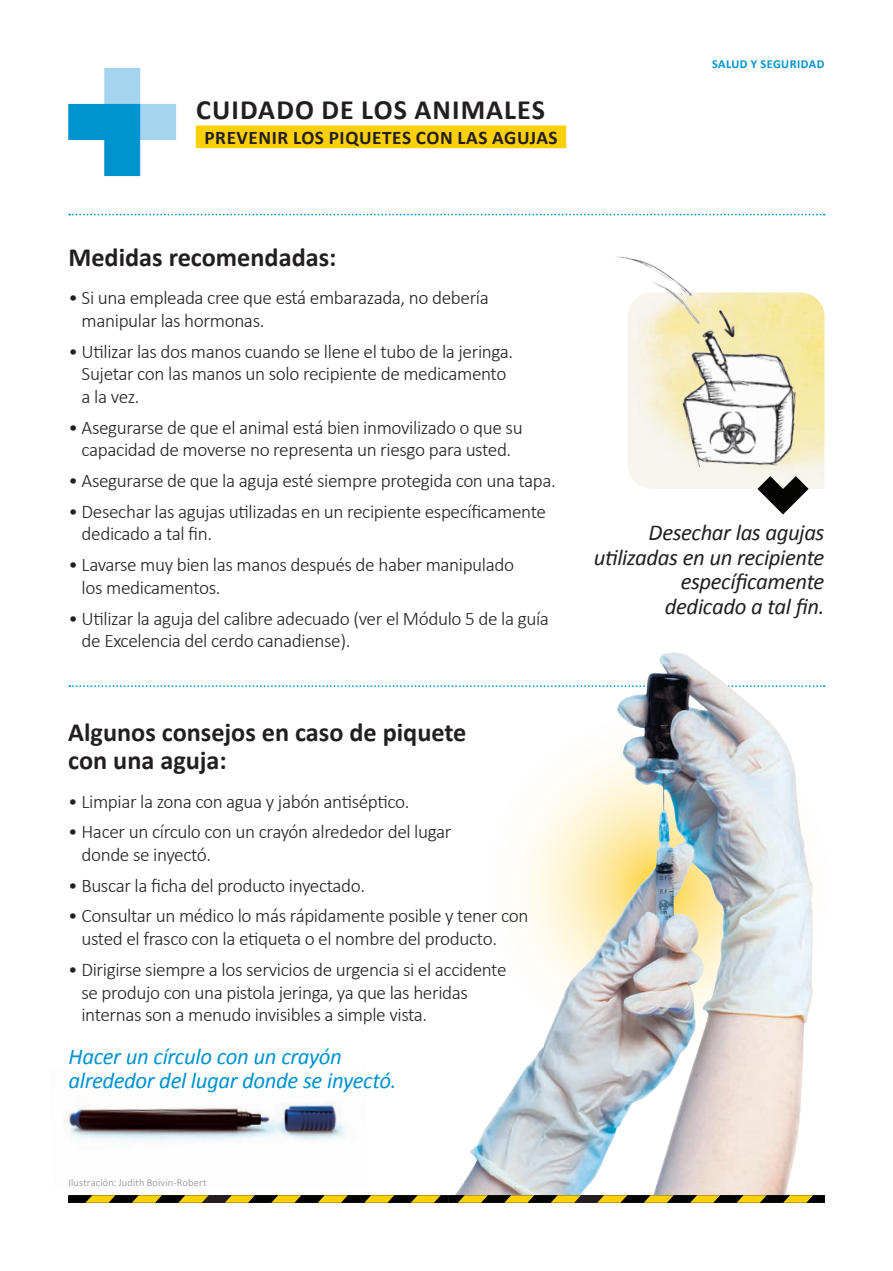
<style>
.page{position:relative;width:893px;height:1271px;background:#fff}
.page>*{position:absolute;margin:0;border:0;box-sizing:border-box;transform-origin:0 0}
.t1{font:700 28px "Calibri";letter-spacing:.04em;color:#231f20}
.t2{font:700 26.25px/28.3px "Calibri";color:#231f20}
.t3{font:italic 22.75px/24.5px "Calibri";letter-spacing:-.015em;color:#231f20;text-align:right}
.t4{font:italic 22.75px/24.5px "Calibri";letter-spacing:-.015em;color:#0093d0}
.t5{font:300 19.25px/22.8px "Calibri";letter-spacing:-.02em;color:#231f20}
.t6{font:700 19.25px "Calibri";letter-spacing:.03em;color:#231f20}
.t7{font:700 12.25px "Calibri";letter-spacing:.04em;color:#0093d0}
.t8{font:300 10.5px "Calibri";letter-spacing:.01em;color:#87898c}
</style>
<div class="page">
<img style="left:64px;top:1102px;width:282px;height:39px">
<div style="left:196px;top:125px;width:370px;height:23px;background:#fcd008"></div>
<svg style="left:68px;top:68px;width:108px;height:108px"></svg>
<svg style="left:69px;top:685px;width:384px;height:2px"></svg>
<svg style="left:69px;top:214px;width:755px;height:1px"></svg>
<img style="left:453px;top:652px;width:371px;height:543px">
<div style="left:440px;top:1195px;width:384px;height:7px;background:#231f20"></div>
<svg style="left:598px;top:1195px;width:226px;height:7px;background:#7f6907"></svg>
<div style="left:68px;top:1195px;width:380px;height:7px;background:#231f20"></div>
<svg style="left:68px;top:1195px;width:141px;height:7px"></svg>
<svg style="left:225px;top:1195px;width:356px;height:7px;background:#816b07"></svg>
<svg style="left:630px;top:298px;width:194px;height:216px"></svg>
<img style="left:616px;top:256px;width:200px;height:218px">
<h1 class="t1" style="left:196px;top:93px;width:350px">CUIDADO DE LOS ANIMALES</h1>
<p class="t6" style="left:204px;top:125px;width:355px">PREVENIR LOS PIQUETES CON LAS AGUJAS</p>
<p class="t7" style="left:712px;top:56px;width:114px">SALUD Y SEGURIDAD</p>
<h2 class="t2" style="left:68px;top:241px;width:269px">Medidas recomendadas:</h2>
<p class="t5" style="left:82px;top:285px;width:409px;text-indent:-13px">• Si una empleada cree que está embarazada, no debería manipular las hormonas.</p>
<p class="t5" style="left:82px;top:339px;width:433px;text-indent:-13px">• Utilizar las dos manos cuando se llene el tubo de la jeringa.<br>Sujetar con las manos un solo recipiente de medicamento a la vez.</p>
<p class="t5" style="left:68px;top:415px;width:455px;text-align:center">• Asegurarse de que el animal está bien inmovilizado o que su capacidad de moverse no representa un riesgo para usted.</p>
<p class="t5" style="left:68px;top:468px;width:489px">• Asegurarse de que la aguja esté siempre protegida con una tapa.</p>
<p class="t5" style="left:82px;top:499px;width:466px;text-indent:-13px">• Desechar las agujas utilizadas en un recipiente específicamente dedicado a tal fin.</p>
<p class="t5" style="left:82px;top:552px;width:434px;text-indent:-13px">• Lavarse muy bien las manos después de haber manipulado los medicamentos.</p>
<p class="t5" style="left:82px;top:606px;width:469px;text-indent:-13px">• Utilizar la aguja del calibre adecuado (ver el Módulo 5 de la guía de Excelencia del cerdo canadiense).</p>
<h2 class="t2" style="left:68px;top:716px;width:399px">Algunos consejos en caso de piquete con una aguja:</h2>
<p class="t5" style="left:68px;top:789px;width:343px">• Limpiar la zona con agua y jabón antiséptico.</p>
<p class="t5" style="left:81px;top:819px;width:371px;text-indent:-13px">• Hacer un círculo con un crayón alrededor del lugar donde se inyectó.</p>
<p class="t5" style="left:68px;top:873px;width:298px">• Buscar la ficha del producto inyectado.</p>
<p class="t5" style="left:81px;top:903px;width:448px;text-indent:-13px">• Consultar un médico lo más rápidamente posible y tener con usted el frasco con la etiqueta o el nombre del producto.</p>
<p class="t5" style="left:81px;top:957px;width:426px;text-indent:-13px">• Dirigirse siempre a los servicios de urgencia si el accidente se produjo con una pistola jeringa, ya que las heridas internas son a menudo invisibles a simple vista.</p>
<p class="t4" style="left:68px;top:1042px;width:329px">Hacer un círculo con un crayón alrededor del lugar donde se inyectó.</p>
<p class="t8" style="left:68px;top:1175px;width:140px">Ilustración: Judith Boivin-Robert</p>
<p class="t3" style="left:593px;top:519px;width:232px">Desechar las agujas utilizadas en un recipiente específicamente dedicado a tal fin.</p>
</div>
